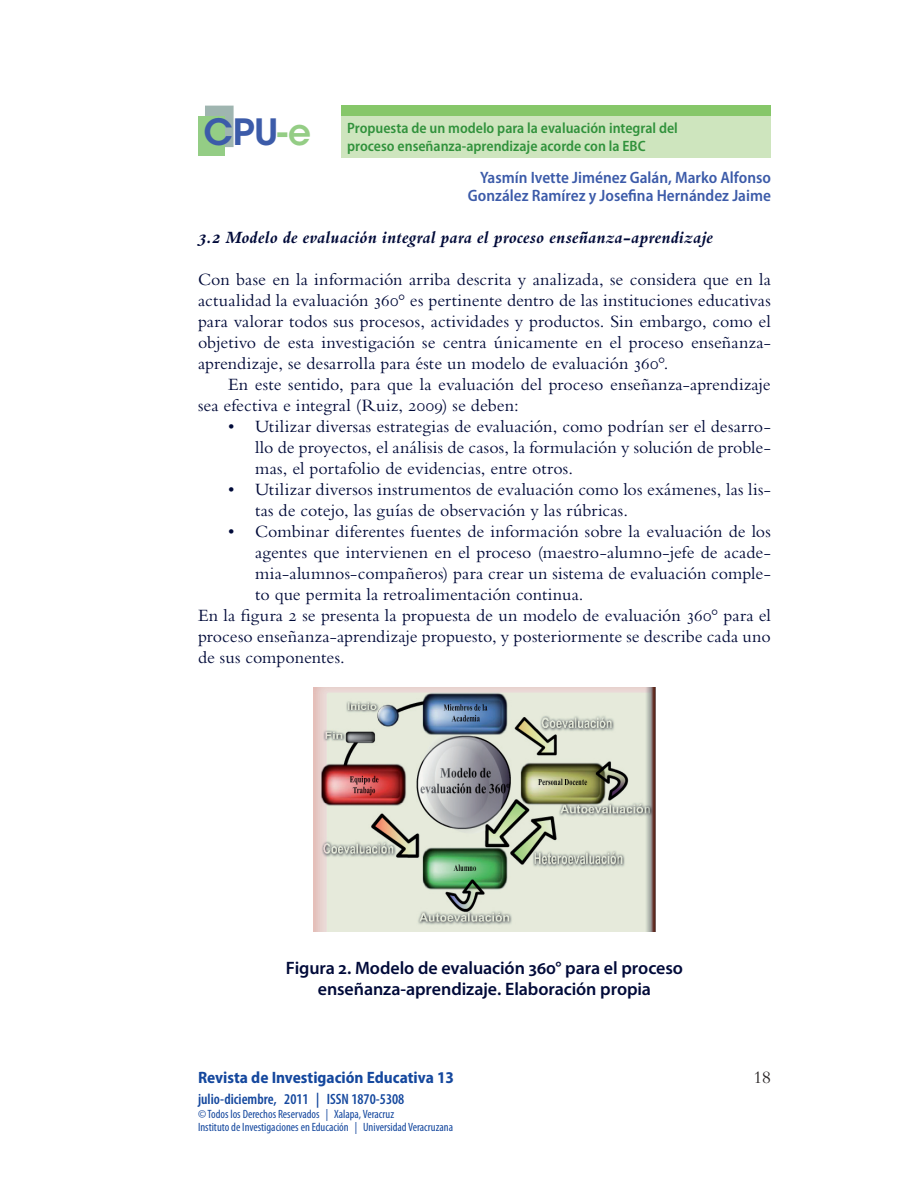
<style>
.page{position:relative;width:918px;height:1188px;background:#fff}
.page>*{position:absolute;margin:0;border:0;box-sizing:border-box;transform-origin:0 0}
.t1{font:600 36px "ITC Avant Garde Std";color:#3c5ba9}
.t2{font:18px/21px "Bembo Std";color:#000a39;text-align:justify}
.t3{font:600 18px/21px "Myriad Pro";letter-spacing:-.005em;color:#000a39;text-align:center}
.t4{font:italic 700 18px "Bembo Std";letter-spacing:.005em;color:#000a39}
.t5{font:18px "Bembo Std";color:#231f20}
.t6{font:600 semi-condensed 16.5px/18px "Myriad Pro";color:#3c5ba9;text-align:right}
.t7{font:700 semi-condensed 16.5px "Myriad Pro";color:#15489e}
.t8{font:600 semi-condensed 15px/18px "Myriad Pro";color:#31923c}
.t9{font:600 condensed 15px "Myriad Pro";color:#15489e}
.t10{font:condensed 12px/13.5px "Myriad Pro";color:#15489e}
.s1{color:#94cd85}
</style>
<div class="page">
<div style="left:205px;top:106px;width:29px;height:41px;background:#9fb5b0;border:2px solid #9fb5b0"></div>
<div style="left:198px;top:116px;width:27px;height:40px;background:#94cd85"></div>
<div style="left:341px;top:116px;width:430px;height:41px;background:#cee5be"></div>
<div style="left:341px;top:106px;width:430px;height:10px;background:#86c769"></div>
<img style="left:314px;top:688px;width:341px;height:244px">
<h1 class="t1" style="left:203px;top:109px;width:109px">CPU<span class="s1">-e</span></h1>
<p class="t8" style="left:347px;top:120px;width:332px">Propuesta de un modelo para la evaluación integral del proceso enseñanza-aprendizaje acorde con la EBC</p>
<p class="t6" style="left:468px;top:168px;width:305px">Yasmín Ivette Jiménez Galán, Marko Alfonso<br>González Ramírez y Josefina Hernández Jaime</p>
<p class="t4" style="left:198px;top:228px;width:516px">3.2 Modelo de evaluación integral para el proceso enseñanza-aprendizaje</p>
<p class="t2" style="left:198px;top:269px;width:574px">Con base en la información arriba descrita y analizada, se considera que en la actualidad la evaluación 360° es pertinente dentro de las instituciones educativas para valorar todos sus procesos, actividades y productos. Sin embargo, como el objetivo de esta investigación se centra únicamente en el proceso enseñanza&shy;aprendizaje, se desarrolla para éste un modelo de evaluación 360°.</p>
<p class="t2" style="left:198px;top:374px;width:574px;text-indent:30px">En este sentido, para que la evaluación del proceso enseñanza-aprendizaje sea efectiva e integral (Ruiz, 2009) se deben:</p>
<p class="t2" style="left:255px;top:416px;width:518px;text-indent:-27px">• Utilizar diversas estrategias de evaluación, como podrían ser el desarro&shy;llo de proyectos, el análisis de casos, la formulación y solución de proble&shy;mas, el portafolio de evidencias, entre otros.</p>
<p class="t2" style="left:255px;top:479px;width:518px;text-indent:-27px">• Utilizar diversos instrumentos de evaluación como los exámenes, las lis&shy;tas de cotejo, las guías de observación y las rúbricas.</p>
<p class="t2" style="left:228px;top:521px;width:544px">• Combinar diferentes fuentes de información sobre la evaluación de los</p>
<p class="t2" style="left:255px;top:542px;width:518px">agentes que intervienen en el proceso (maestro-alumno-jefe de acade-</p>
<p class="t2" style="left:255px;top:563px;width:518px">mia-alumnos-compañeros) para crear un sistema de evaluación comple-</p>
<p class="t2" style="left:255px;top:584px;width:330px">to que permita la retroalimentación continua.</p>
<p class="t2" style="left:198px;top:605px;width:574px">En la figura 2 se presenta la propuesta de un modelo de evaluación 360° para el</p>
<p class="t2" style="left:198px;top:626px;width:574px">proceso enseñanza-aprendizaje propuesto, y posteriormente se describe cada uno</p>
<p class="t2" style="left:198px;top:647px;width:148px">de sus componentes.</p>
<p class="t3" style="left:286px;top:958px;width:399px">Figura 2. Modelo de evaluación 360° para el proceso enseñanza-aprendizaje. Elaboración propia</p>
<p class="t7" style="left:198px;top:1069px;width:258px">Revista de Investigación Educativa 13</p>
<p class="t9" style="left:198px;top:1091px;width:208px">julio-diciembre, 2011 | ISSN 1870-5308</p>
<p class="t10" style="left:198px;top:1107px;width:257px">© Todos los Derechos Reservados | Xalapa, Veracruz<br>Instituto de Investigaciones en Educación | Universidad Veracruzana</p>
<p class="t5" style="left:753px;top:1067px;width:19px">18</p>
</div>
